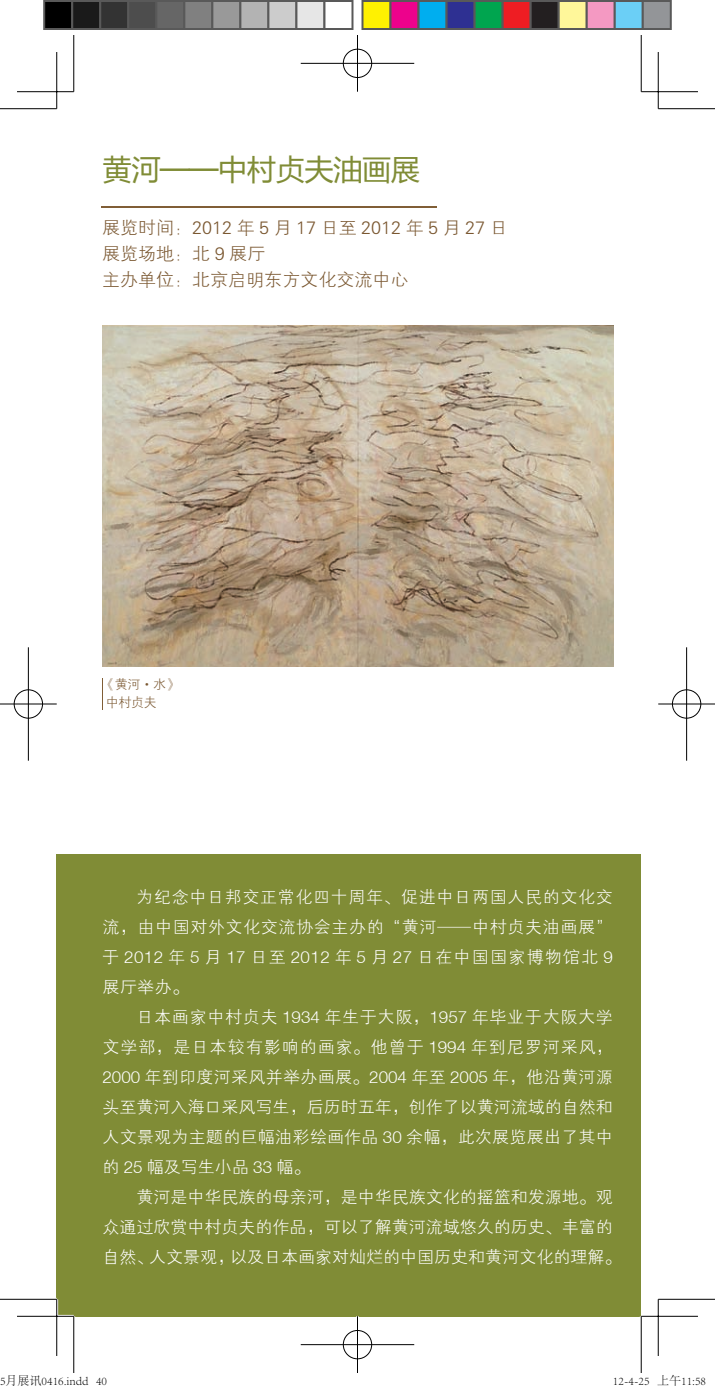
<style>
.page{position:relative;width:715px;height:1391px;background:#fff}
.page>*{position:absolute;margin:0;border:0;box-sizing:border-box;transform-origin:0 0}
.t1{font:30px "FZLTHJW GB1 0";letter-spacing:-.04em;color:#808c36}
.t2{font:18px/26px "FZXH1 K GBK1 0";color:#7a5730}
.t3{font:17px/30px "FZXH1 K GBK1 0";color:#fff;text-align:justify}
.t4{font:13px/18px "FZXH1 K GBK1 0";letter-spacing:-.02em;color:#7a5730}
.t5{font:300 12px "Adobe Song Std";color:#000}
.s1{font-family:"Helvetica Neue LT";font-weight:300}
</style>
<div class="page">
<div style="left:57px;top:854px;width:584px;height:462px;background:#808c36"></div>
<img style="left:102px;top:326px;width:511px;height:341px">
<hr style="left:101px;top:206px;width:336px;height:1px;background:#805e36">
<hr style="left:102px;top:678px;width:1px;height:32px;background:#805e36">
<hr style="left:17px;top:1315px;width:57px;height:3px;background:#fff">
<hr style="left:55px;top:1299px;width:3px;height:57px;background:#fff">
<hr style="left:0;top:108px;width:57px;height:1px;background:#000">
<hr style="left:658px;top:108px;width:56px;height:1px;background:#000">
<hr style="left:0;top:1299px;width:57px;height:1px;background:#000">
<hr style="left:658px;top:1299px;width:56px;height:1px;background:#000">
<hr style="left:73px;top:35px;width:1px;height:57px;background:#000">
<hr style="left:73px;top:1316px;width:1px;height:57px;background:#000">
<hr style="left:640px;top:35px;width:1px;height:57px;background:#000">
<hr style="left:640px;top:1316px;width:1px;height:57px;background:#000">
<hr style="left:17px;top:91px;width:57px;height:1px;background:#000">
<hr style="left:641px;top:91px;width:56px;height:1px;background:#000">
<hr style="left:17px;top:1316px;width:57px;height:1px;background:#000">
<hr style="left:641px;top:1316px;width:56px;height:1px;background:#000">
<hr style="left:56px;top:52px;width:1px;height:57px;background:#000">
<hr style="left:56px;top:1299px;width:1px;height:57px;background:#000">
<hr style="left:657px;top:52px;width:1px;height:57px;background:#000">
<hr style="left:657px;top:1299px;width:1px;height:57px;background:#000">
<div style="left:342px;top:48px;width:31px;height:31px;border:3px solid #fff;border-radius:50%"></div>
<hr style="left:300px;top:62px;width:114px;height:3px;background:#fff">
<hr style="left:356px;top:35px;width:3px;height:57px;background:#fff">
<div style="left:343px;top:49px;width:29px;height:29px;border:1px solid #000;border-radius:50%"></div>
<hr style="left:300px;top:63px;width:114px;height:1px;background:#000">
<hr style="left:357px;top:35px;width:1px;height:57px;background:#000">
<div style="left:342px;top:1329px;width:31px;height:31px;border:3px solid #fff;border-radius:50%"></div>
<hr style="left:300px;top:1343px;width:114px;height:3px;background:#fff">
<hr style="left:356px;top:1316px;width:3px;height:57px;background:#fff">
<div style="left:343px;top:1330px;width:29px;height:29px;border:1px solid #000;border-radius:50%"></div>
<hr style="left:300px;top:1344px;width:114px;height:1px;background:#000">
<hr style="left:357px;top:1316px;width:1px;height:57px;background:#000">
<div style="left:13px;top:688px;width:31px;height:32px;border:3px solid #fff;border-radius:50%"></div>
<hr style="left:0;top:703px;width:57px;height:2px;background:#fff">
<hr style="left:27px;top:647px;width:3px;height:114px;background:#fff">
<div style="left:14px;top:690px;width:29px;height:28px;border:1px solid #000;border-radius:50%"></div>
<hr style="left:0;top:704px;width:57px;height:1px;background:#000">
<hr style="left:28px;top:647px;width:1px;height:114px;background:#000">
<div style="left:670px;top:688px;width:32px;height:32px;border:3px solid #fff;border-radius:50%"></div>
<hr style="left:658px;top:703px;width:56px;height:2px;background:#fff">
<hr style="left:685px;top:647px;width:2px;height:114px;background:#fff">
<div style="left:672px;top:690px;width:28px;height:28px;border:1px solid #000;border-radius:50%"></div>
<hr style="left:658px;top:704px;width:56px;height:1px;background:#000">
<hr style="left:686px;top:647px;width:1px;height:114px;background:#000">
<div style="left:44px;top:1px;width:28px;height:28px;background:#000"></div>
<div style="left:43px;top:0;width:30px;height:30px;border:2px solid #595959"></div>
<div style="left:72px;top:1px;width:28px;height:28px;background:#1a1a1a"></div>
<div style="left:71px;top:0;width:30px;height:30px;border:2px solid #595959"></div>
<div style="left:100px;top:1px;width:28px;height:28px;background:#333"></div>
<div style="left:99px;top:0;width:30px;height:30px;border:2px solid #595959"></div>
<div style="left:128px;top:1px;width:28px;height:28px;background:#4d4d4d"></div>
<div style="left:127px;top:0;width:30px;height:30px;border:2px solid #595959"></div>
<div style="left:156px;top:1px;width:28px;height:28px;background:#666"></div>
<div style="left:155px;top:0;width:30px;height:30px;border:2px solid #595959"></div>
<div style="left:184px;top:1px;width:28px;height:28px;background:#808080"></div>
<div style="left:183px;top:0;width:30px;height:30px;border:2px solid #595959"></div>
<div style="left:212px;top:1px;width:28px;height:28px;background:#999"></div>
<div style="left:211px;top:0;width:30px;height:30px;border:2px solid #595959"></div>
<div style="left:240px;top:1px;width:28px;height:28px;background:#b3b3b3"></div>
<div style="left:239px;top:0;width:30px;height:30px;border:2px solid #595959"></div>
<div style="left:268px;top:1px;width:28px;height:28px;background:#ccc"></div>
<div style="left:267px;top:0;width:30px;height:30px;border:2px solid #595959"></div>
<div style="left:296px;top:1px;width:28px;height:28px;background:#e6e6e6"></div>
<div style="left:295px;top:0;width:30px;height:30px;border:2px solid #595959"></div>
<div style="left:323px;top:0;width:30px;height:30px;border:2px solid #595959"></div>
<div style="left:362px;top:1px;width:28px;height:28px;background:#fff101"></div>
<div style="left:361px;top:0;width:30px;height:30px;border:2px solid #595959"></div>
<div style="left:390px;top:1px;width:28px;height:28px;background:#ed028c"></div>
<div style="left:389px;top:0;width:30px;height:30px;border:2px solid #595959"></div>
<div style="left:418px;top:1px;width:28px;height:28px;background:#00aeef"></div>
<div style="left:417px;top:0;width:30px;height:30px;border:2px solid #595959"></div>
<div style="left:446px;top:1px;width:28px;height:28px;background:#2e3092"></div>
<div style="left:445px;top:0;width:30px;height:30px;border:2px solid #595959"></div>
<div style="left:474px;top:1px;width:28px;height:28px;background:#00a54f"></div>
<div style="left:473px;top:0;width:30px;height:30px;border:2px solid #595959"></div>
<div style="left:502px;top:1px;width:28px;height:28px;background:#ee1d23"></div>
<div style="left:501px;top:0;width:30px;height:30px;border:2px solid #595959"></div>
<div style="left:530px;top:1px;width:28px;height:28px;background:#231f20"></div>
<div style="left:529px;top:0;width:30px;height:30px;border:2px solid #595959"></div>
<div style="left:558px;top:1px;width:28px;height:28px;background:#fff79a"></div>
<div style="left:557px;top:0;width:30px;height:30px;border:2px solid #595959"></div>
<div style="left:586px;top:1px;width:28px;height:28px;background:#f499c2"></div>
<div style="left:585px;top:0;width:30px;height:30px;border:2px solid #595959"></div>
<div style="left:614px;top:1px;width:28px;height:28px;background:#6bcff6"></div>
<div style="left:613px;top:0;width:30px;height:30px;border:2px solid #595959"></div>
<div style="left:642px;top:1px;width:28px;height:28px;background:#939598"></div>
<div style="left:641px;top:0;width:30px;height:30px;border:2px solid #595959"></div>
<svg style="left:73px;top:1362px;width:2px;height:11px"></svg>
<div style="left:102px;top:1377px;width:5px;height:8px;border:1px solid #fff;border-radius:50%"></div>
<h1 class="t1" style="left:102px;top:153px;width:319px">黄河——中村贞夫油画展</h1>
<p class="t2" style="left:102px;top:215px;width:407px">展览时间：2012 年 5 月 17 日至 2012 年 5 月 27 日展览场地：北 9 展厅<br>主办单位：北京启明东方文化交流中心</p>
<p class="t4" style="left:102px;top:676px;width:78px">《黄河·水》中村贞夫</p>
<p class="t3" style="left:102px;top:882px;width:512px;text-indent:34px">为纪念中日邦交正常化四十周年、促进中日两国人民的文化交流，由中国对外文化交流协会主办的“黄河—中村贞夫油画展”于 <span class="s1">2012</span> 年 <span class="s1">5</span> 月 <span class="s1">17</span> 日至 <span class="s1">2012</span> 年 <span class="s1">5</span> 月 <span class="s1">27</span> 日在中国国家博物馆北 <span class="s1">9</span>展厅举办。</p>
<p class="t3" style="left:102px;top:1002px;width:512px;text-indent:34px">日本画家中村贞夫 <span class="s1">1934</span> 年生于大阪，<span class="s1">1957</span> 年毕业于大阪大学文学部，是日本较有影响的画家。他曾于 <span class="s1">1994</span> 年到尼罗河采风，<span class="s1">2000</span> 年到印度河采风并举办画展。<span class="s1">2004</span> 年至 <span class="s1">2005</span> 年，他沿黄河源头至黄河入海口采风写生，后历时五年，创作了以黄河流域的自然和人文景观为主题的巨幅油彩绘画作品 <span class="s1">30</span> 余幅，此次展览展出了其中的 <span class="s1">25</span> 幅及写生小品 <span class="s1">33</span> 幅。</p>
<p class="t3" style="left:102px;top:1182px;width:520px;text-align:left;text-indent:34px">黄河是中华民族的母亲河，是中华民族文化的摇篮和发源地。观众通过欣赏中村贞夫的作品，可以了解黄河流域悠久的历史、丰富的自然、人文景观，以及日本画家对灿烂的中国历史和黄河文化的理解。</p>
<p class="t5" style="left:0;top:1374px;width:109px">5月展讯0416.indd 40</p>
<p class="t5" style="left:612px;top:1374px;width:95px">12-4-25 上午11:58</p>
</div>
